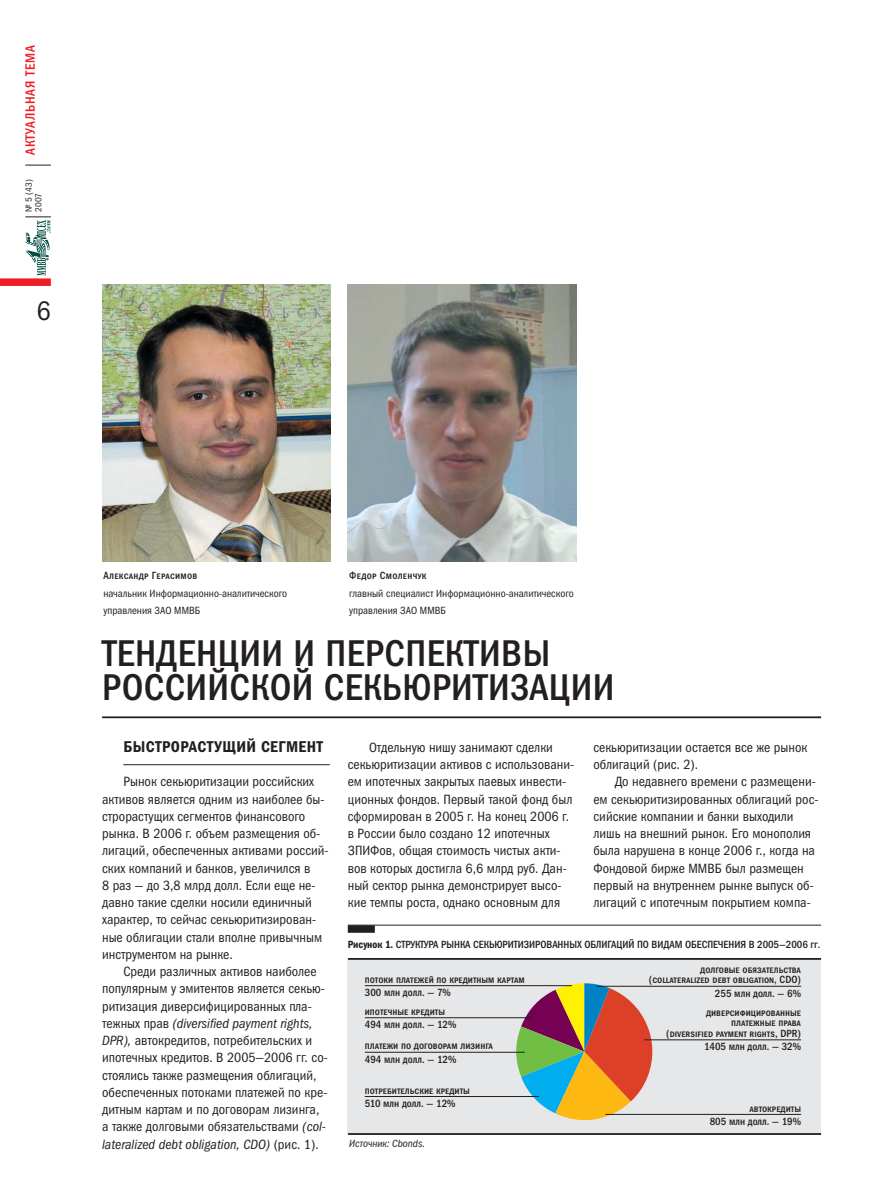
<style>
.page{position:relative;width:872px;height:1199px;background:#fff}
.page>*{position:absolute;margin:0;border:0;box-sizing:border-box;transform-origin:0 0}
.t1{font:37.5px/34.5px "Franklin Gothic Medi Cond C";letter-spacing:.01em;color:#231f1f}
.t2{font:27px "Franklin Gothic Book Cond C";color:#231f1f}
.t3{font:15.75px "Franklin Gothic Demi Cond C";letter-spacing:.025em;color:#231f1f}
.t4{font:13.5px/17.2px "Franklin Gothic Book Cond C";color:#231f1f}
.t5{font:13.5px "Franklin Gothic Medi Cond C";letter-spacing:.055em;color:#ee1c24}
.t6{font:10.5px/10.5px "Franklin Gothic Medi Cond SCC";color:#231f1f;text-align:right}
.t7{font:10.5px "Franklin Gothic Medi Cond C";letter-spacing:-.005em;color:#231f1f}
.t8{font:10.5px/17.2px "Franklin Gothic Book Cond C";color:#231f1f}
.t9{font:10.5px "Franklin Gothic Medi Cond SCC";letter-spacing:.025em;color:#231f1f}
.t10{font:italic 10.5px "Franklin Gothic Book Cond C";color:#231f1f}
.t11{font:9px/9.8px "Franklin Gothic Book Cond C";color:#231f1f}
.s1{font-style:italic}
.s2{font-family:"Franklin Gothic Demi Cond C"}
</style>
<div class="page">
<hr style="left:123px;top:764px;width:207px;height:1px;background:#231f1f">
<div style="left:0;top:278px;width:51px;height:8px;background:#ee1c24"></div>
<svg style="left:25px;top:165px;width:26px;height:1px"></svg>
<svg style="left:25px;top:217px;width:26px;height:58px"></svg>
<img style="left:102px;top:285px;width:228px;height:277px">
<hr style="left:102px;top:716px;width:719px;height:2px;background:#231f1f">
<img style="left:348px;top:285px;width:228px;height:277px">
<hr style="left:348px;top:925px;width:473px;height:1px;background:#231f1f">
<div style="left:348px;top:925px;width:27px;height:7px;background:#231f1f"></div>
<div style="left:348px;top:959px;width:473px;height:175px;background:#e6e7e8"></div>
<svg style="left:514px;top:983px;width:147px;height:138px"></svg>
<hr style="left:348px;top:958px;width:473px;height:1px;background:#231f1f">
<hr style="left:348px;top:1133px;width:473px;height:1px;background:#231f1f">
<hr style="left:365px;top:1096px;width:174px;height:1px;background:#231f1f">
<hr style="left:365px;top:1052px;width:159px;height:1px;background:#231f1f">
<hr style="left:365px;top:1017px;width:167px;height:1px;background:#231f1f">
<hr style="left:365px;top:985px;width:207px;height:1px;background:#231f1f">
<hr style="left:596px;top:986px;width:205px;height:1px;background:#231f1f">
<hr style="left:644px;top:1039px;width:157px;height:1px;background:#231f1f">
<hr style="left:605px;top:1114px;width:196px;height:1px;background:#231f1f">
<p class="t5" style="left:25px;top:154px;width:110px;rotate:-90deg">АКТУАЛЬНАЯ ТЕМА</p>
<p class="t11" style="left:25px;top:212px;width:34px;rotate:-90deg">№ 5 (43)<br>2007</p>
<h2 class="t2" style="left:37px;top:301px;width:16px">6</h2>
<p class="t9" style="left:104px;top:569px;width:95px">Александр Герасимов</p>
<p class="t8" style="left:104px;top:585px;width:185px">начальник Информационно-аналитического управления ЗАО ММВБ</p>
<p class="t9" style="left:349px;top:569px;width:79px">Федор Смоленчук</p>
<p class="t8" style="left:349px;top:585px;width:226px">главный специалист Информационно-аналитического управления ЗАО ММВБ</p>
<h1 class="t1" style="left:102px;top:639px;width:513px">ТЕНДЕНЦИИ И ПЕРСПЕКТИВЫ<br>РОССИЙСКОЙ СЕКЬЮРИТИЗАЦИИ</h1>
<p class="t3" style="left:123px;top:740px;width:201px">БЫСТРОРАСТУЩИЙ СЕГМЕНТ</p>
<p class="t4" style="left:102px;top:774px;width:228px;text-indent:21px">Рынок секьюритизации российских активов является одним из наиболее бы&shy;строрастущих сегментов финансового рынка. В 2006 г. объем размещения об&shy;лигаций, обеспеченных активами россий&shy;ских компаний и банков, увеличился в<br>8 раз — до 3,8 млрд долл. Если еще не&shy;давно такие сделки носили единичный характер, то сейчас секьюритизирован&shy;ные облигации стали вполне привычным инструментом на рынке.</p>
<p class="t4" style="left:102px;top:964px;width:227px;text-indent:21px">Среди различных активов наиболее популярным у эмитентов является секью&shy;ритизация диверсифицированных пла&shy;тежных прав <span class="s1">(diversified payment rights, DPR),</span> автокредитов, потребительских и ипотечных кредитов. В 2005—2006 гг. со&shy;стоялись также размещения облигаций, обеспеченных потоками платежей по кре&shy;дитным картам и по договорам лизинга, а также долговыми обязательствами <span class="s1">(col&shy;lateralized debt obligation, CDO)</span> (рис. 1).</p>
<p class="t4" style="left:348px;top:740px;width:228px;text-indent:21px">Отдельную нишу занимают сделки секьюритизации активов с использовани&shy;ем ипотечных закрытых паевых инвести&shy;ционных фондов. Первый такой фонд был сформирован в 2005 г. На конец 2006 г. в России было создано 12 ипотечных ЗПИФов, общая стоимость чистых акти&shy;вов которых достигла 6,6 млрд руб. Дан&shy;ный сектор рынка демонстрирует высо&shy;кие темпы роста, однако основным для</p>
<p class="t4" style="left:593px;top:740px;width:215px">секьюритизации остается все же рынок облигаций (рис. 2).</p>
<p class="t4" style="left:593px;top:774px;width:226px;text-indent:21px">До недавнего времени с размещени&shy;ем секьюритизированных облигаций рос&shy;сийские компании и банки выходили лишь на внешний рынок. Его монополия была нарушена в конце 2006 г., когда на Фондовой бирже ММВБ был размещен первый на внутреннем рынке выпуск об&shy;лигаций с ипотечным покрытием компа-</p>
<p class="t7" style="left:348px;top:940px;width:474px"><span class="s2">Рисунок 1.</span> СТРУКТУРА РЫНКА СЕКЬЮРИТИЗИРОВАННЫХ ОБЛИГАЦИЙ ПО ВИДАМ ОБЕСПЕЧЕНИЯ В 2005—2006 гг.</p>
<p class="t6" style="left:365px;top:974px;width:162px">потоки платежей по кредитным картам</p>
<p class="t7" style="left:365px;top:988px;width:88px">300 млн долл. — 7%</p>
<p class="t6" style="left:365px;top:1006px;width:82px">ипотечные кредиты</p>
<p class="t7" style="left:365px;top:1020px;width:93px">494 млн долл. — 12%</p>
<p class="t6" style="left:365px;top:1040px;width:130px">платежи по договорам лизинга</p>
<p class="t7" style="left:365px;top:1055px;width:93px">494 млн долл. — 12%</p>
<p class="t6" style="left:365px;top:1084px;width:107px">потребительские кредиты</p>
<p class="t7" style="left:365px;top:1099px;width:92px">510 млн долл. — 12%</p>
<p class="t10" style="left:349px;top:1139px;width:77px">Источник: Cbonds.</p>
<p class="t6" style="left:649px;top:964px;width:154px">долговые обязательства (collateralized debt obligation, CDO)</p>
<p class="t7" style="left:715px;top:989px;width:88px">255 млн долл. — 6%</p>
<p class="t6" style="left:666px;top:1007px;width:136px">диверсифицированные платежные права<br>(diversified payment rights, DPR)</p>
<p class="t7" style="left:704px;top:1043px;width:98px">1405 млн долл. — 32%</p>
<p class="t6" style="left:749px;top:1102px;width:53px">автокредиты</p>
<p class="t7" style="left:709px;top:1117px;width:93px">805 млн долл. — 19%</p>
</div>
